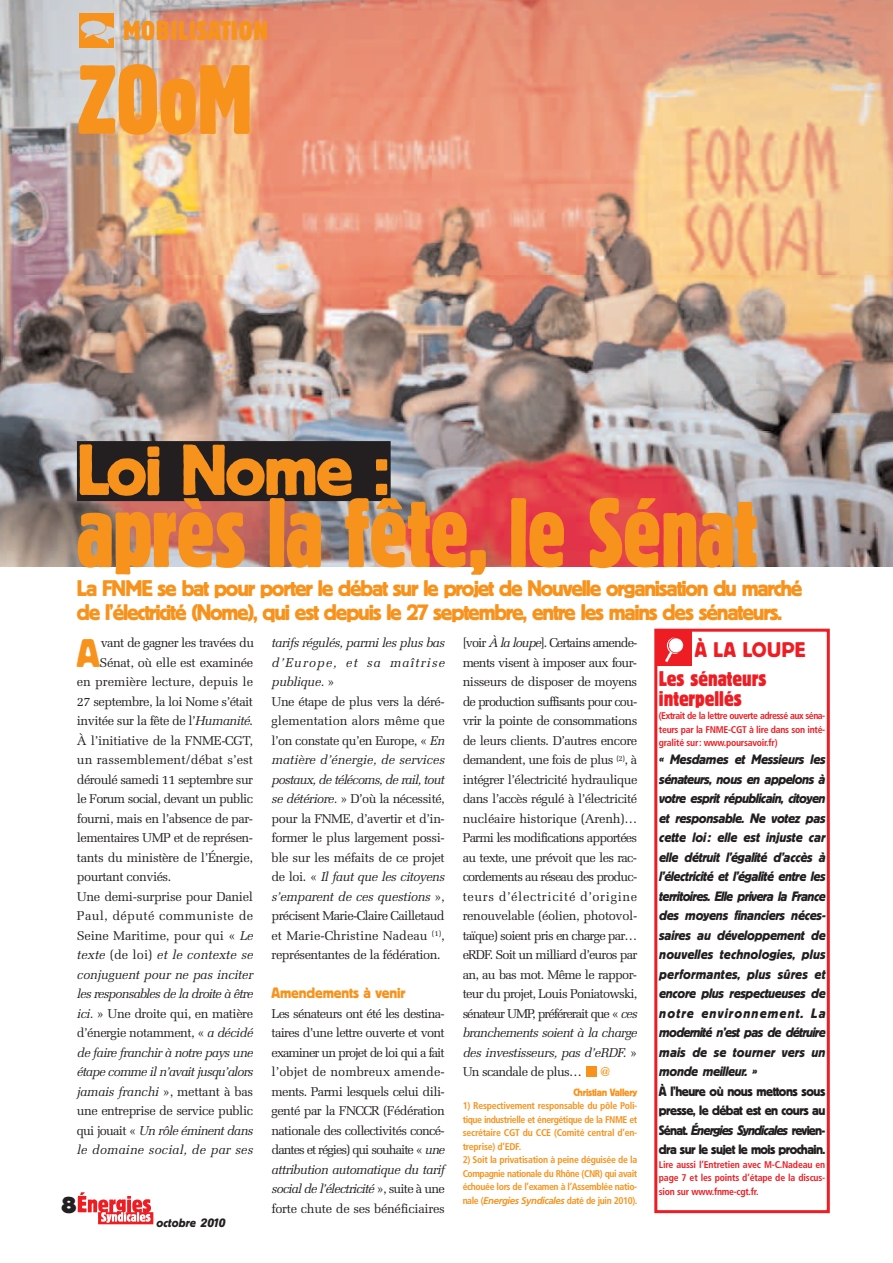
<style>
.page{position:relative;width:893px;height:1263px;background:#fff}
.page>*{position:absolute;margin:0;border:0;box-sizing:border-box;transform-origin:0 0}
.t1{font:97.5px "Block BE Extra Cn";color:#f7931d}
.t2{font:72px "Block BE";letter-spacing:-.025em;color:#f7931d}
.t3{font:39.75px "Block BE";color:#f7931d}
.t4{font:condensed 27px "Block BE";letter-spacing:.025em;color:#f7931d}
.t5{font:22.5px/24px "Block BE";letter-spacing:-.055em;color:#f7931d}
.t6{font:800 22.5px "Block BE";color:#231f20}
.t7{font:condensed 21px/19.5px "Block BE";color:#ee1d23}
.t8{font:21px "Block BE";letter-spacing:.02em;color:#ee1d23}
.t9{font:15px "Block BE";letter-spacing:-.01em;color:#f7931d}
.t10{font:italic 13.5px/19.5px "Block BE";letter-spacing:-.03em;color:#231f20}
.t11{font:12.75px/19.5px "Melior";letter-spacing:-.04em;color:#231f20;text-align:justify}
.t12{font:italic 12.75px "Melior";letter-spacing:-.05em;color:#231f20}
.t13{font:italic 12.75px "Melior";letter-spacing:-.02em;color:#231f20}
.t14{font:12.75px "Melior";letter-spacing:-.06em;color:#231f20}
.t15{font:12.75px "Melior";letter-spacing:-.005em;color:#231f20}
.t16{font:12.75px "Melior";letter-spacing:-.02em;color:#231f20}
.t17{font:12.75px "Melior";letter-spacing:.005em;color:#231f20}
.t18{font:italic 12.75px "Melior";color:#231f20}
.t19{font:12.75px "Melior";letter-spacing:-.01em;color:#231f20}
.t20{font:italic 12.75px "Melior";letter-spacing:.01em;color:#231f20}
.t21{font:12.75px "Melior";letter-spacing:.025em;color:#231f20}
.t22{font:700 12.75px "Melior";color:#f7931d}
.t23{font:italic 12px "Block BE";color:#231f20}
.t24{font:10.5px "Block BE";letter-spacing:-.025em;color:#f7931d}
.t25{font:700 condensed 9.75px/13.5px "Frutiger LT Std";letter-spacing:-.04em;color:#f7931d;text-align:justify}
.t26{font:700 condensed 9.75px/13.5px "Frutiger LT Std";letter-spacing:-.025em;color:#ee1d23;text-align:justify}
.s1{font-style:italic}
.s2{font-style:normal}
.s3{font-style:italic;font-stretch:normal}
</style>
<div class="page">
<img style="left:0;top:0;width:893px;height:566px">
<svg style="left:78px;top:1192px;width:75px;height:32px"></svg>
<img style="left:79px;top:14px;width:34px;height:34px">
<div style="left:586px;top:1066px;width:10px;height:10px;background:#f7931d"></div>
<div style="left:77px;top:441px;width:314px;height:60px;background:#231f20"></div>
<div style="left:654px;top:629px;width:176px;height:584px;border:3px solid #ee1d23"></div>
<img style="left:657px;top:631px;width:34px;height:34px">
<p class="t4" style="left:123px;top:15px;width:147px">MOBILISATION</p>
<p class="t1" style="left:78px;top:66px;width:176px">ZOoM</p>
<p class="t2" style="left:77px;top:445px;width:315px">Loi Nome :</p>
<p class="t1" style="left:77px;top:499px;width:681px">après la fête, le Sénat</p>
<p class="t5" style="left:77px;top:577px;width:727px">La FNME se bat pour porter le débat sur le projet de Nouvelle organisation du marché de l’électricité (Nome), qui est depuis le 27 septembre, entre les mains des sénateurs.</p>
<p class="t3" style="left:77px;top:639px;width:25px">A</p>
<p class="t11" style="left:101px;top:633px;width:155px">vant de gagner les travées du</p>
<p class="t11" style="left:100px;top:653px;width:155px">Sénat, où elle est examinée</p>
<p class="t15" style="left:77px;top:675px;width:178px">en première lecture, depuis le</p>
<p class="t11" style="left:77px;top:692px;width:178px">27 septembre, la loi Nome s’était</p>
<p class="t11" style="left:77px;top:711px;width:178px">invitée sur la fête de l’<span class="s1">Humanité</span>.</p>
<p class="t16" style="left:77px;top:733px;width:178px">À l’initiative de la FNME-CGT,</p>
<p class="t17" style="left:77px;top:752px;width:178px">un rassemblement/débat s’est</p>
<p class="t11" style="left:77px;top:770px;width:178px">déroulé samedi 11 septembre sur</p>
<p class="t14" style="left:77px;top:791px;width:178px">le Forum social, devant un public</p>
<p class="t11" style="left:77px;top:809px;width:178px">fourni, mais en l’absence de par-</p>
<p class="t11" style="left:77px;top:828px;width:178px">lementaires UMP et de représen-</p>
<p class="t11" style="left:77px;top:848px;width:178px">tants du ministère de l’Énergie,</p>
<p class="t11" style="left:77px;top:867px;width:96px">pourtant conviés.</p>
<p class="t11" style="left:77px;top:887px;width:178px">Une demi-surprise pour Daniel</p>
<p class="t21" style="left:77px;top:908px;width:178px">Paul, député communiste de</p>
<p class="t19" style="left:77px;top:928px;width:178px">Seine Maritime, pour qui « <span class="s1">Le</span></p>
<p class="t18" style="left:77px;top:947px;width:178px">texte <span class="s2">(de loi)</span> et le contexte se</p>
<p class="t13" style="left:77px;top:967px;width:178px">conjuguent pour ne pas inciter</p>
<p class="t12" style="left:77px;top:986px;width:178px">les responsables de la droite à être</p>
<p class="t11" style="left:77px;top:1004px;width:178px"><span class="s1">ici.</span> » Une droite qui, en matière</p>
<p class="t11" style="left:77px;top:1023px;width:178px">d’énergie notamment, « <span class="s1">a décidé</span></p>
<p class="t12" style="left:77px;top:1045px;width:178px">de faire franchir à notre pays une</p>
<p class="t12" style="left:77px;top:1064px;width:178px">étape comme il n’avait jusqu’alors</p>
<p class="t13" style="left:77px;top:1084px;width:178px">jamais franchi <span class="s2">», mettant à bas</span></p>
<p class="t11" style="left:77px;top:1101px;width:178px">une entreprise de service public</p>
<p class="t12" style="left:77px;top:1123px;width:178px"><span class="s2">qui jouait «</span> Un rôle éminent dans</p>
<p class="t20" style="left:77px;top:1142px;width:178px">le domaine social, de par ses</p>
<p class="t6" style="left:61px;top:1192px;width:17px">8</p>
<p class="t23" style="left:156px;top:1219px;width:71px">octobre 2010</p>
<p class="t11" style="left:271px;top:633px;width:175px;text-align:left"><span class="s1">tarifs régulés, parmi les plus bas d’Europe, et sa maîtrise publique.</span> »<br>Une étape de plus vers la déré&shy;glementation alors même que l’on constate qu’en Europe, « <span class="s1">En matière d’énergie, de services postaux, de télécoms, de rail, tout se détériore.</span> » D’où la nécessité, pour la FNME, d’avertir et d’in&shy;former le plus largement possi&shy;ble sur les méfaits de ce projet de loi. « <span class="s1">Il faut que les citoyens s’emparent de ces questions</span> », précisent Marie-Claire Cailletaud et Marie-Christine Nadeau <sup>(1)</sup>, représentantes de la fédération.</p>
<p class="t9" style="left:271px;top:988px;width:135px">Amendements à venir</p>
<p class="t11" style="left:271px;top:1004px;width:175px">Les sénateurs ont été les destina&shy;taires d’une lettre ouverte et vont examiner un projet de loi qui a fait l’objet de nombreux amende&shy;ments. Parmi lesquels celui dili&shy;genté par la FNCCR (Fédération nationale des collectivités concé&shy;dantes et régies) qui souhaite « <span class="s1">une attribution automatique du tarif social de l’électricité</span> », suite à une forte chute de ses bénéficiaires</p>
<p class="t11" style="left:463px;top:633px;width:176px">[voir <span class="s1">À la loupe</span>]. Certains amende&shy;ments visent à imposer aux four&shy;nisseurs de disposer de moyens de production suffisants pour cou&shy;vrir la pointe de consommations de leurs clients. D’autres encore demandent, une fois de plus <sup>(2)</sup>, à intégrer l’électricité hydraulique dans l’accès régulé à l’électricité nucléaire historique (Arenh)… Parmi les modifications apportées au texte, une prévoit que les rac&shy;cordements au réseau des produc&shy;teurs d’électricité d’origine renouvelable (éolien, photovol&shy;taïque) soient pris en charge par… eRDF. Soit un milliard d’euros par an, au bas mot. Même le rappor&shy;teur du projet, Louis Poniatowski, sénateur UMP, préférerait que « <span class="s1">ces branchements soient à la charge des investisseurs, pas d’eRDF.</span> » Un scandale de plus…</p>
<p class="t22" style="left:600px;top:1064px;width:11px">@</p>
<p class="t24" style="left:573px;top:1089px;width:65px">Christian Vallery</p>
<p class="t25" style="left:463px;top:1100px;width:176px">1) Respectivement responsable du pôle Poli&shy;tique industrielle et énergétique de la FNME et secrétaire CGT du CCE (Comité central d’en&shy;treprise) d’EDF.</p>
<p class="t25" style="left:463px;top:1154px;width:176px">2) Soit la privatisation à peine déguisée de la Compagnie nationale du Rhône (CNR) qui avait échouée lors de l’examen à l’Assemblée natio&shy;nale (<span class="s3">Energies Syndicales</span> daté de juin 2010).</p>
<p class="t8" style="left:694px;top:643px;width:112px">À LA LOUPE</p>
<p class="t7" style="left:659px;top:669px;width:109px">Les sénateurs interpellés</p>
<p class="t26" style="left:659px;top:710px;width:168px">(Extrait de la lettre ouverte adressé aux séna&shy;teurs par la FNME-CGT à lire dans son inté&shy;gralité sur: www.poursavoir.fr)</p>
<p class="t10" style="left:659px;top:751px;width:168px">« Mesdames et Messieurs les sénateurs, nous en appelons à votre esprit républicain, citoyen et responsable. Ne votez pas cette loi : elle est injuste car elle détruit l’égalité d’accès à l’électricité et l’égalité entre les territoires. Elle privera la France des moyens financiers néces&shy;saires au développement de nouvelles technologies, plus performantes, plus sûres et encore plus respectueuses de notre environnement. La modernité n’est pas de détruire mais de se tourner vers un monde meilleur. »<br><span class="s2">À l’heure où nous mettons sous presse, le débat est en cours au<br>Sénat.</span> Énergies Syndicales <span class="s2">revien&shy;dra sur le sujet le mois prochain.</span></p>
<p class="t26" style="left:659px;top:1159px;width:168px">Lire aussi l’Entretien avec M-C.Nadeau en page 7 et les points d’étape de la discus&shy;sion sur www.fnme-cgt.fr.</p>
</div>
